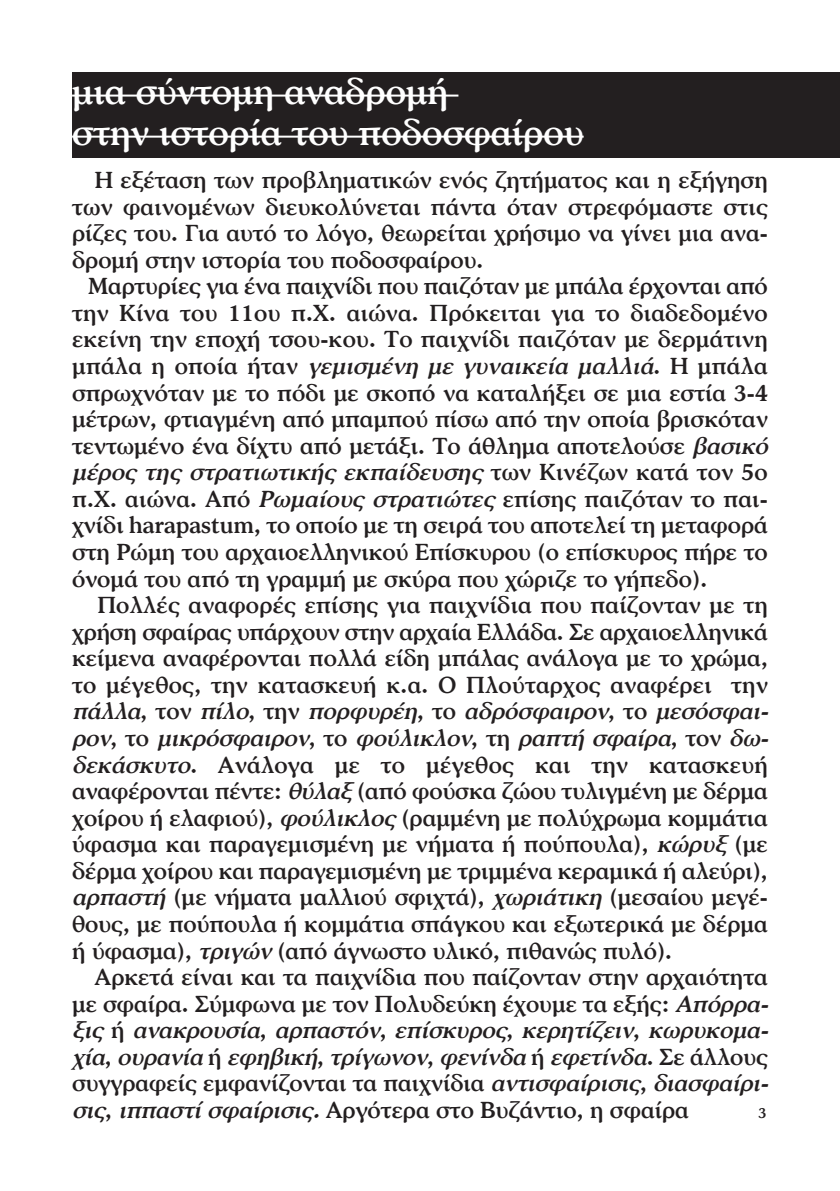
<style>
.page{position:relative;width:840px;height:1191px;background:#fff}
.page>*{position:absolute;margin:0;border:0;box-sizing:border-box;transform-origin:0 0}
.t1{font:34px/41px "CF Newspaper";color:#fff}
.t2{font:22px/26.6px "CF Newspaper";color:#231f20}
.t3{font:14px "CF Newspaper";color:#231f20}
.s1{font-style:italic}
</style>
<div class="page">
<div style="left:72px;top:72px;width:767px;height:86px;background:#231f20"></div>
<hr style="left:72px;top:95px;width:386px;height:2px;background:#fff">
<hr style="left:72px;top:136px;width:511px;height:2px;background:#fff">
<h1 class="t1" style="left:72px;top:72px;width:513px">μια σύντομη αναδρομή<br>στην ιστορία του ποδοσφαίρου</h1>
<p class="t2" style="left:72px;top:167px;width:697px;text-align:justify;text-indent:23px">Η εξέταση των προβληματικών ενός ζητήματος και η εξήγηση των φαινομένων διευκολύνεται πάντα όταν στρεφόμαστε στις ρίζες του. Για αυτό το λόγο, θεωρείται χρήσιμο να γίνει μια ανα&shy;δρομή στην ιστορία του ποδοσφαίρου.</p>
<p class="t2" style="left:72px;top:273px;width:701px;text-indent:16px">Μαρτυρίες για ένα παιχνίδι που παιζόταν με μπάλα έρχονται από την Κίνα του 11ου π.Χ. αιώνα. Πρόκειται για το διαδεδομένο εκείνη την εποχή τσου-κου. Το παιχνίδι παιζόταν με δερμάτινη μπάλα η οποία ήταν <span class="s1">γεμισμένη με γυναικεία μαλλιά</span>. Η μπάλα σπρωχνόταν με το πόδι με σκοπό να καταλήξει σε μια εστία 3-4 μέτρων, φτιαγμένη από μπαμπού πίσω από την οποία βρισκόταν τεντωμένο ένα δίχτυ από μετάξι. Το άθλημα αποτελούσε <span class="s1">βασικό μέρος της στρατιωτικής εκπαίδευσης</span> τ ω ν Κ ι ν έ ζ ω ν κ α τ ά τ ο ν 5 ο π.Χ. αιώνα. Από <span class="s1">Ρωμαίους στρατιώτες</span> επίσης παιζόταν το παι&shy;χνίδι harapastum, το οποίο με τη σειρά του αποτελεί τη μεταφορά στη Ρώμη του αρχαιοελληνικού Επίσκυρου (ο επίσκυρος πήρε το όνομά του από τη γραμμή με σκύρα που χώριζε το γήπεδο).</p>
<p class="t2" style="left:72px;top:592px;width:701px;text-indent:25px">Πολλές αναφορές επίσης για παιχνίδια που παίζονταν με τη χρήση σφαίρας υπάρχουν στην αρχαία Ελλάδα. Σε αρχαιοελληνικά κείμενα αναφέρονται πολλά είδη μπάλας ανάλογα με το χρώμα, το μέγεθος, την κατασκευή κ.α. Ο Πλούταρχος αναφέρει την <span class="s1">πάλλα</span>, τ ο ν <span class="s1">πίλο</span>, τ η ν <span class="s1">πορφυρέη</span>, τ ο <span class="s1">αδρόσφαιρον</span>, τ ο <span class="s1">μεσόσφαι&shy;ρον</span>, τ ο <span class="s1">μικρόσφαιρον</span>, τ ο <span class="s1">φούλικλον</span>, τ η <span class="s1">ραπτή σφαίρα</span>, τ ο ν <span class="s1">δω&shy;δεκάσκυτο</span>. Ανάλογα με το μέγεθος και την κατασκευή αναφέρονται πέντε: <span class="s1">θύλαξ</span> (από φούσκα ζώου τυλιγμένη με δέρμα χοίρου ή ελαφιού), <span class="s1">φούλικλος</span>(ραμμένη με πολύχρωμα κομμάτια ύφασμα και παραγεμισμένη με νήματα ή πούπουλα), <span class="s1">κώρυξ</span> (με δέρμα χοίρου και παραγεμισμένη με τριμμένα κεραμικά ή αλεύρι), <span class="s1">αρπαστή</span> (με νήματα μαλλιού σφιχτά), <span class="s1">χωριάτικη</span> (μεσαίου μεγέ&shy;θους, με πούπουλα ή κομμάτια σπάγκου και εξωτερικά με δέρμα ή ύφασμα), <span class="s1">τριγών</span>(από άγνωστο υλικό, πιθανώς πυλό).</p>
<p class="t2" style="left:72px;top:964px;width:701px;text-indent:23px">Αρκετά είναι και τα παιχνίδια που παίζονταν στην αρχαιότητα με σφαίρα. Σύμφωνα με τον Πολυδεύκη έχουμε τα εξής: <span class="s1">Απόρρα&shy;ξις</span> ή <span class="s1">ανακρουσία</span>, <span class="s1">αρπαστόν</span>, <span class="s1">επίσκυρος</span>, <span class="s1">κερητίζειν</span>, <span class="s1">κωρυκομα&shy;χία</span>, <span class="s1">ουρανία</span> ή <span class="s1">εφηβική</span>, <span class="s1">τρίγωνον</span>, <span class="s1">φενίνδα</span> ή <span class="s1">εφετίνδα</span>. Σ ε ά λ λ ο υ ς συγγραφείς εμφανίζονται τα παιχνίδια <span class="s1">αντισφαίρισις</span>, <span class="s1">διασφαίρι&shy;σις</span>, <span class="s1">ιππαστίσφαίρισις.</span>Αργότερα στο Βυζάντιο, η σφαίρα</p>
<p class="t3" style="left:758px;top:1104px;width:10px">3</p>
</div>
